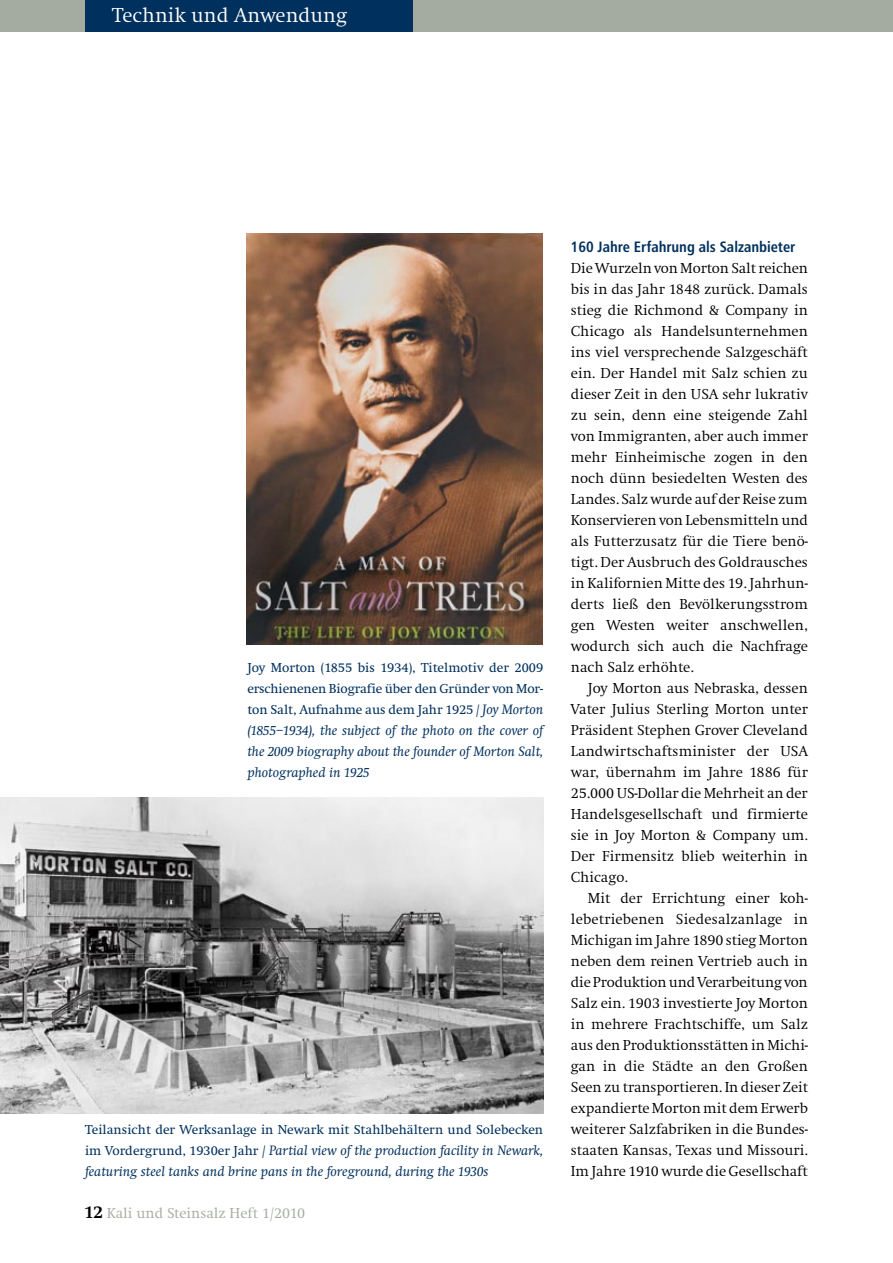
<style>
.page{position:relative;width:893px;height:1263px;background:#fff}
.page>*{position:absolute;margin:0;border:0;box-sizing:border-box;transform-origin:0 0}
.t1{font:300 21px "Swift EF";color:#fff}
.t2{font:300 15px/21px "Swift EF";color:#000;text-align:justify}
.t3{font:15px "Humanist 777 BT Bold Condensed B";color:#00305d}
.t4{font:300 15px "Swift EF";color:#a4aba0}
.t5{font:italic 14.1px/21px "Swift EF";color:#00305d}
.t6{font:13.5px/21px "Swift EF";color:#00305d;text-align:justify}
.s1{font-style:italic;font-size:14.1px}
.s2{font-style:normal;font-size:13.5px}
.s3{font-weight:700;font-size:18px;color:#000}
</style>
<div class="page">
<div style="left:0;top:0;width:893px;height:32px;background:#a4aba0"></div>
<div style="left:85px;top:0;width:327px;height:32px;background:#00305d"></div>
<img style="left:247px;top:233px;width:296px;height:412px">
<img style="left:0;top:798px;width:543px;height:315px">
<h1 class="t1" style="left:112px;top:3px;width:237px">Technik und Anwendung</h1>
<p class="t6" style="left:247px;top:657px;width:297px">Joy Morton (1855 bis 1934), Titelmotiv der 2009 erschienenen Biografie über den Gründer von Mor&shy;ton Salt, Aufnahme aus dem Jahr 1925 / <span class="s1">Joy Morton</span></p>
<p class="t5" style="left:247px;top:720px;width:297px;text-align:justify">(1855–1934), the subject of the photo on the cover of the 2009 biography about the founder of Morton Salt, photographed in 1925</p>
<p class="t6" style="left:85px;top:1119px;width:460px">Teilansicht der Werksanlage in Newark mit Stahlbehältern und Solebecken</p>
<p class="t5" style="left:85px;top:1140px;width:460px"><span class="s2">im Vordergrund, 1930er Jahr /</span> Partial view of the production facility in Newark, featuring steel tanks and brine pans in the foreground, during the 1930s</p>
<p class="t4" style="left:84px;top:1205px;width:222px"><span class="s3">12</span> Kali und Steinsalz Heft 1/2010</p>
<p class="t3" style="left:571px;top:237px;width:226px">160 Jahre Erfahrung als Salzanbieter</p>
<p class="t2" style="left:571px;top:258px;width:239px">Die Wurzeln von Morton Salt reichen bis in das Jahr 1848 zurück. Damals stieg die Richmond &amp; Company in Chicago als Handelsunternehmen ins viel versprechende Salzgeschäft ein. Der Handel mit Salz schien zu dieser Zeit in den USA sehr lukrativ zu sein, denn eine steigende Zahl von Immigranten, aber auch immer mehr Einheimische zogen in den noch dünn besiedelten Westen des Landes. Salz wurde auf der Reise zum Konservieren von Lebensmitteln und als Futterzusatz für die Tiere benö&shy;tigt. Der Ausbruch des Goldrausches in Kalifornien Mitte des 19. Jahrhun&shy;derts ließ den Bevölkerungsstrom gen Westen weiter anschwellen, wodurch sich auch die Nachfrage nach Salz erhöhte.</p>
<p class="t2" style="left:571px;top:678px;width:239px;text-indent:17px">Joy Morton aus Nebraska, dessen Vater Julius Sterling Morton unter Präsident Stephen Grover Cleveland Landwirtschaftsminister der USA war, übernahm im Jahre 1886 für 25.000 US-Dollar die Mehrheit an der Handelsgesellschaft und firmierte sie in Joy Morton &amp; Company um.<br>Der Firmensitz blieb weiterhin in Chicago.</p>
<p class="t2" style="left:571px;top:888px;width:239px;text-indent:17px">Mit der Errichtung einer koh&shy;lebetriebenen Siedesalzanlage in Michigan im Jahre 1890 stieg Morton neben dem reinen Vertrieb auch in die Produktion und Verarbeitung von Salz ein. 1903 investierte Joy Morton in mehrere Frachtschiffe, um Salz aus den Produktionsstätten in Michi&shy;gan in die Städte an den Großen Seen zu transportieren. In dieser Zeit expandierte Morton mit dem Erwerb weiterer Salzfabriken in die Bundes&shy;staaten Kansas, Texas und Missouri.<br>Im Jahre 1910 wurde die Gesellschaft</p>
</div>
